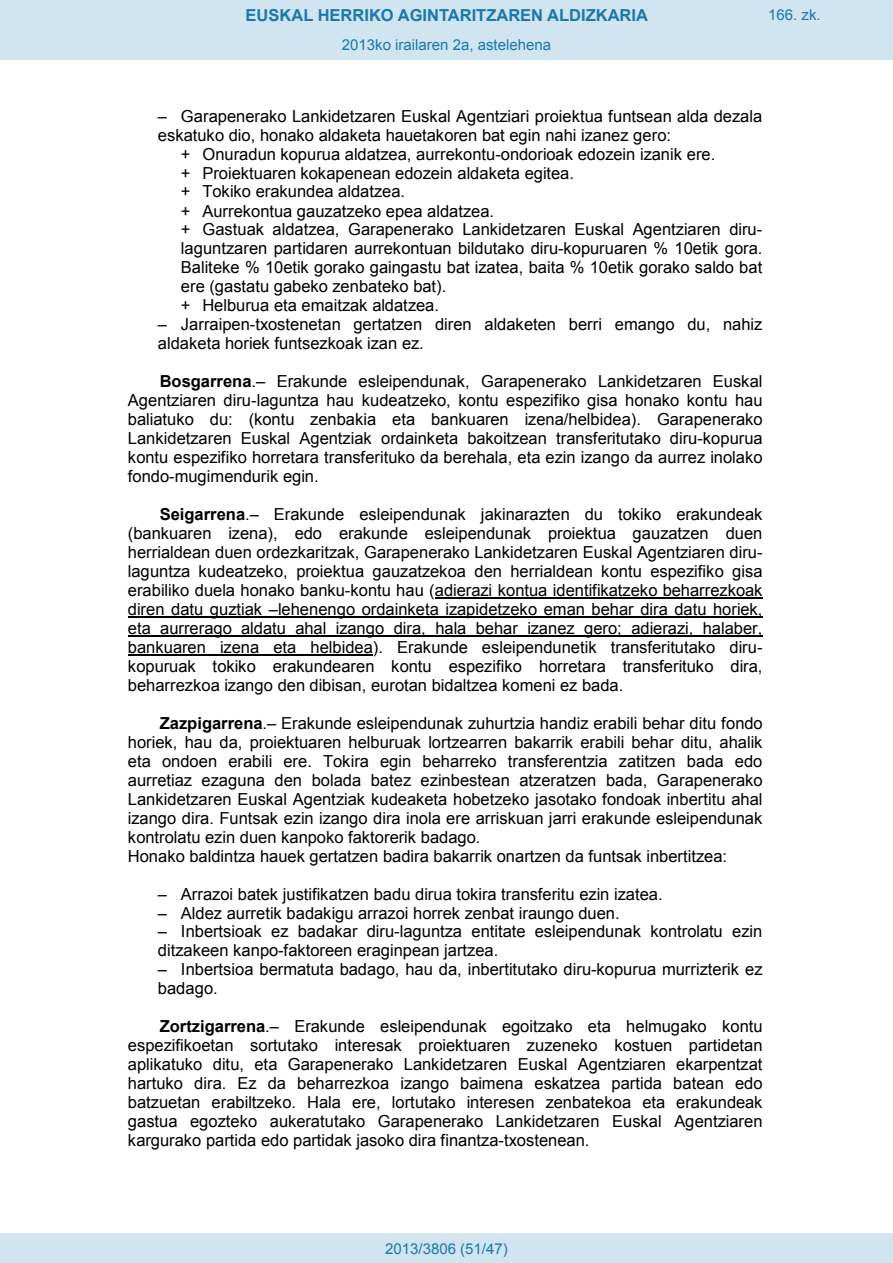
<style>
.page{position:relative;width:893px;height:1263px;background:#fff}
.page>*{position:absolute;margin:0;border:0;box-sizing:border-box;transform-origin:0 0}
.t1{font:16.5px/19px "Arial";color:#000}
.t2{font:700 16.5px "Arial";color:#1879ad}
.Paginacion_Centro{font:15px "Arial";color:#1879ad}
.s1{font-weight:700}
</style>
<div class="page">
<hr style="left:435px;top:598px;width:327px;height:1px;background:#000">
<hr style="left:128px;top:617px;width:634px;height:1px;background:#000">
<hr style="left:128px;top:636px;width:634px;height:1px;background:#000">
<hr style="left:128px;top:655px;width:245px;height:1px;background:#000">
<div style="left:0;top:0;width:893px;height:60px;background:#d0e5f0"></div>
<div style="left:0;top:1233px;width:893px;height:30px;background:#d0e5f0"></div>
<p class="t2" style="left:246px;top:4px;width:404px">EUSKAL HERRIKO AGINTARITZAREN ALDIZKARIA</p>
<p class="Paginacion_Centro" style="left:768px;top:5px;width:54px">166. zk.</p>
<p class="Paginacion_Centro" style="left:342px;top:35px;width:211px">2013ko irailaren 2a, astelehena</p>
<p class="t1" style="left:158px;top:107px;width:606px">– Garapenerako Lankidetzaren Euskal Agentziari proiektua funtsean alda dezala</p>
<p class="t1" style="left:158px;top:125px;width:515px">eskatuko dio, honako aldaketa hauetakoren bat egin nahi izanez gero:</p>
<p class="t1" style="left:181px;top:144px;width:536px">+ Onuradun kopurua aldatzea, aurrekontu-ondorioak edozein izanik ere.</p>
<p class="t1" style="left:181px;top:163px;width:395px">+ Proiektuaren kokapenean edozein aldaketa egitea.</p>
<p class="t1" style="left:181px;top:182px;width:226px">+ Tokiko erakundea aldatzea.</p>
<p class="t1" style="left:181px;top:201px;width:315px">+ Aurrekontua gauzatzeko epea aldatzea.</p>
<p class="t1" style="left:181px;top:220px;width:583px">+ Gastuak aldatzea, Garapenerako Lankidetzaren Euskal Agentziaren diru-</p>
<p class="t1" style="left:181px;top:239px;width:583px">laguntzaren partidaren aurrekontuan bildutako diru-kopuruaren % 10etik gora.</p>
<p class="t1" style="left:181px;top:258px;width:583px">Baliteke % 10etik gorako gaingastu bat izatea, baita % 10etik gorako saldo bat</p>
<p class="t1" style="left:181px;top:277px;width:267px">ere (gastatu gabeko zenbateko bat).</p>
<p class="t1" style="left:181px;top:296px;width:260px">+ Helburua eta emaitzak aldatzea.</p>
<p class="t1" style="left:158px;top:315px;width:606px">– Jarraipen-txostenetan gertatzen diren aldaketen berri emango du, nahiz aldaketa horiek funtsezkoak izan ez.</p>
<p class="t1" style="left:128px;top:372px;width:636px;text-align:justify;text-indent:32px"><span class="s1">Bosgarrena</span>.– Erakunde esleipendunak, Garapenerako Lankidetzaren Euskal Agentziaren diru-laguntza hau kudeatzeko, kontu espezifiko gisa honako kontu hau baliatuko du: (kontu zenbakia eta bankuaren izena/helbidea). Garapenerako Lankidetzaren Euskal Agentziak ordainketa bakoitzean transferitutako diru-kopurua kontu espezifiko horretara transferituko da berehala, eta ezin izango da aurrez inolako fondo-mugimendurik egin.</p>
<p class="t1" style="left:128px;top:505px;width:636px;text-align:justify;text-indent:32px"><span class="s1">Seigarrena</span>.– Erakunde esleipendunak jakinarazten du tokiko erakundeak (bankuaren izena), edo erakunde esleipendunak proiektua gauzatzen duen herrialdean duen ordezkaritzak, Garapenerako Lankidetzaren Euskal Agentziaren diru&shy;laguntza kudeatzeko, proiektua gauzatzekoa den herrialdean kontu espezifiko gisa erabiliko duela honako banku-kontu hau (adierazi kontua identifikatzeko beharrezkoak diren datu guztiak –lehenengo ordainketa izapidetzeko eman behar dira datu horiek, eta aurrerago aldatu ahal izango dira, hala behar izanez gero; adierazi, halaber, bankuaren izena eta helbidea). Erakunde esleipendunetik transferitutako diru&shy;kopuruak tokiko erakundearen kontu espezifiko horretara transferituko dira, beharrezkoa izango den dibisan, eurotan bidaltzea komeni ez bada.</p>
<p class="t1" style="left:128px;top:713px;width:636px;text-indent:32px"><span class="s1">Zazpigarrena</span>.– Erakunde esleipendunak zuhurtzia handiz erabili behar ditu fondo horiek, hau da, proiektuaren helburuak lortzearren bakarrik erabili behar ditu, ahalik eta ondoen erabili ere. Tokira egin beharreko transferentzia zatitzen bada edo aurretiaz ezaguna den bolada batez ezinbestean atzeratzen bada, Garapenerako Lankidetzaren Euskal Agentziak kudeaketa hobetzeko jasotako fondoak inbertitu ahal izango dira. Funtsak ezin izango dira inola ere arriskuan jarri erakunde esleipendunak kontrolatu ezin duen kanpoko faktorerik badago.<br>Honako baldintza hauek gertatzen badira bakarrik onartzen da funtsak inbertitzea:</p>
<p class="t1" style="left:158px;top:884px;width:506px">– Arrazoi batek justifikatzen badu dirua tokira transferitu ezin izatea.</p>
<p class="t1" style="left:158px;top:903px;width:463px">– Aldez aurretik badakigu arrazoi horrek zenbat iraungo duen.</p>
<p class="t1" style="left:158px;top:922px;width:606px">– Inbertsioak ez badakar diru-laguntza entitate esleipendunak kontrolatu ezin ditzakeen kanpo-faktoreen eraginpean jartzea.</p>
<p class="t1" style="left:158px;top:960px;width:606px">– Inbertsioa bermatuta badago, hau da, inbertitutako diru-kopurua murrizterik ez badago.</p>
<p class="t1" style="left:128px;top:1017px;width:636px;text-align:justify;text-indent:32px"><span class="s1">Zortzigarrena</span>.– Erakunde esleipendunak egoitzako eta helmugako kontu espezifikoetan sortutako interesak proiektuaren zuzeneko kostuen partidetan aplikatuko ditu, eta Garapenerako Lankidetzaren Euskal Agentziaren ekarpentzat hartuko dira. Ez da beharrezkoa izango baimena eskatzea partida batean edo batzuetan erabiltzeko. Hala ere, lortutako interesen zenbatekoa eta erakundeak gastua egozteko aukeratutako Garapenerako Lankidetzaren Euskal Agentziaren kargurako partida edo partidak jasoko dira finantza-txostenean.</p>
<p class="Paginacion_Centro" style="left:385px;top:1238px;width:124px">2013/3806 (51/47)</p>
</div>
